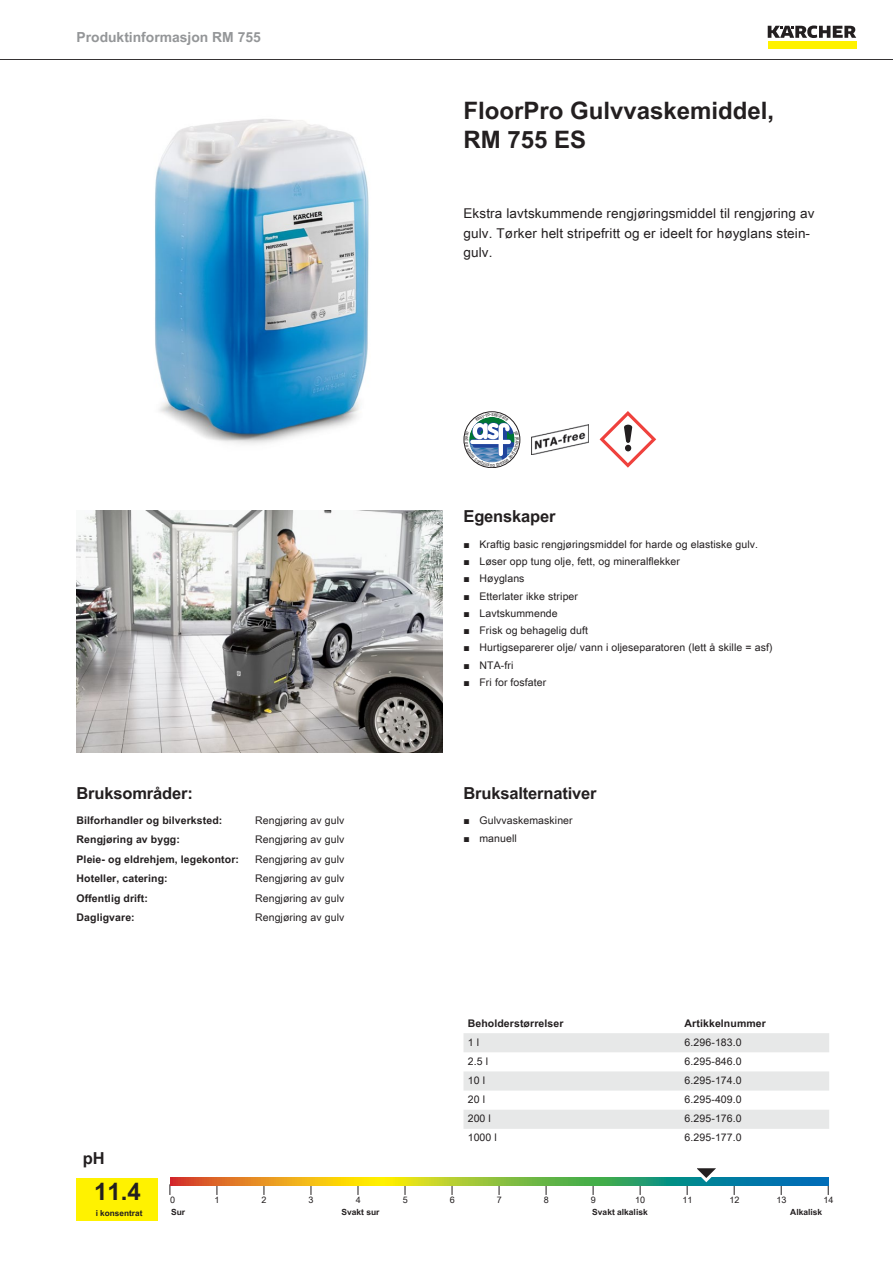
<style>
.page{position:relative;width:893px;height:1263px;background:#fff}
.page>*{position:absolute;margin:0;border:0;box-sizing:border-box;transform-origin:0 0}
.t1{font:700 24px/28.8px "Arial Unicode MS";color:#231f20}
.t2{font:700 16.5px "Arial Unicode MS";letter-spacing:-.01em;color:#231f20}
.t3{font:700 13.8px "Arial Unicode MS";color:#949698}
.t4{font:13.5px/19.5px "Arial Unicode MS";letter-spacing:.01em;color:#231f20}
.t5{font:10.5px "Arial Unicode MS";letter-spacing:.01em;color:#231f20}
.t6{font:700 10.5px "Arial Unicode MS";letter-spacing:.01em;color:#231f20}
.t7{font:9px "Arial Unicode MS";color:#231f20}
.t8{font:700 8.4px "Arial Unicode MS";color:#231f20}
.t9{font:700 8.25px "Arial Unicode MS";color:#231f20}
.s1{font-family:"Arial"}
</style>
<div class="page">
<hr style="left:0;top:59px;width:893px;height:1px;background:#231f20">
<div style="left:768px;top:42px;width:88px;height:7px;background:#fff200"></div>
<svg style="left:768px;top:26px;width:88px;height:12px"></svg>
<img style="left:155px;top:119px;width:214px;height:325px">
<img style="left:531px;top:424px;width:57px;height:30px">
<svg style="left:600px;top:411px;width:56px;height:57px"></svg>
<img style="left:77px;top:510px;width:365px;height:243px">
<div style="left:77px;top:1178px;width:81px;height:42px;background:#fff200"></div>
<svg style="left:170px;top:1178px;width:658px;height:8px;background:#8aa347"></svg>
<svg style="left:687px;top:1168px;width:40px;height:27px"></svg>
<svg style="left:463px;top:1033px;width:366px;height:96px"></svg>
<svg style="left:464px;top:412px;width:56px;height:56px"></svg>
<h3 class="t3" style="left:77px;top:27px;width:186px">Produktinformasjon RM 755</h3>
<h2 class="t2" style="left:77px;top:780px;width:118px">Bruksområder:</h2>
<p class="t6" style="left:77px;top:812px;width:147px">Bilforhandler og bilverksted:</p>
<p class="t5" style="left:255px;top:812px;width:91px">Rengjøring av gulv</p>
<p class="t6" style="left:77px;top:832px;width:105px">Rengjøring av bygg:</p>
<p class="t5" style="left:255px;top:832px;width:91px">Rengjøring av gulv</p>
<p class="t6" style="left:77px;top:851px;width:164px">Pleie- og eldrehjem, legekontor:</p>
<p class="t5" style="left:255px;top:851px;width:91px">Rengjøring av gulv</p>
<p class="t6" style="left:77px;top:871px;width:93px">Hoteller, catering:</p>
<p class="t5" style="left:255px;top:871px;width:91px">Rengjøring av gulv</p>
<p class="t6" style="left:77px;top:890px;width:73px">Offentlig drift:</p>
<p class="t5" style="left:255px;top:890px;width:91px">Rengjøring av gulv</p>
<p class="t6" style="left:77px;top:910px;width:60px">Dagligvare:</p>
<p class="t5" style="left:255px;top:910px;width:91px">Rengjøring av gulv</p>
<h1 class="t1" style="left:463px;top:97px;width:312px">FloorPro Gulvvaskemiddel,<br>RM 755 ES</h1>
<p class="t4" style="left:463px;top:203px;width:353px">Ekstra lavtskummende rengjøringsmiddel til rengjøring av gulv. Tørker helt stripefritt og er ideelt for høyglans stein&shy;gulv.</p>
<h2 class="t2" style="left:463px;top:504px;width:94px">Egenskaper</h2>
<p class="t5" style="left:463px;top:536px;width:296px"><span class="s1">■</span> Kraftig basic rengjøringsmiddel for harde og elastiske gulv.</p>
<p class="t5" style="left:463px;top:554px;width:218px"><span class="s1">■</span> Løser opp tung olje, fett, og mineralflekker</p>
<p class="t5" style="left:463px;top:571px;width:63px"><span class="s1">■</span> Høyglans</p>
<p class="t5" style="left:463px;top:588px;width:116px"><span class="s1">■</span> Etterlater ikke striper</p>
<p class="t5" style="left:463px;top:605px;width:96px"><span class="s1">■</span> Lavtskummende</p>
<p class="t5" style="left:463px;top:623px;width:126px"><span class="s1">■</span> Frisk og behagelig duft</p>
<p class="t5" style="left:463px;top:640px;width:311px"><span class="s1">■</span> Hurtigseparerer olje/ vann i oljeseparatoren (lett å skille = asf)</p>
<p class="t5" style="left:463px;top:657px;width:51px"><span class="s1">■</span> NTA-fri</p>
<p class="t5" style="left:463px;top:674px;width:84px"><span class="s1">■</span> Fri for fosfater</p>
<h2 class="t2" style="left:463px;top:780px;width:135px">Bruksalternativer</h2>
<p class="t5" style="left:463px;top:813px;width:111px"><span class="s1">■</span> Gulvvaskemaskiner</p>
<p class="t5" style="left:463px;top:830px;width:55px"><span class="s1">■</span> manuell</p>
<p class="t6" style="left:468px;top:1015px;width:97px">Beholderstørrelser</p>
<p class="t6" style="left:685px;top:1015px;width:83px">Artikkelnummer</p>
<p class="t5" style="left:468px;top:1034px;width:13px">1 l</p>
<p class="t5" style="left:685px;top:1034px;width:59px">6.296-183.0</p>
<p class="t5" style="left:468px;top:1053px;width:22px">2.5 l</p>
<p class="t5" style="left:685px;top:1053px;width:59px">6.295-846.0</p>
<p class="t5" style="left:468px;top:1073px;width:19px">10 l</p>
<p class="t5" style="left:685px;top:1073px;width:59px">6.295-174.0</p>
<p class="t5" style="left:468px;top:1092px;width:19px">20 l</p>
<p class="t5" style="left:685px;top:1092px;width:59px">6.295-409.0</p>
<p class="t5" style="left:468px;top:1111px;width:25px">200 l</p>
<p class="t5" style="left:685px;top:1111px;width:59px">6.295-176.0</p>
<p class="t5" style="left:468px;top:1130px;width:31px">1000 l</p>
<p class="t5" style="left:685px;top:1130px;width:59px">6.295-177.0</p>
<h2 class="t2" style="left:83px;top:1146px;width:23px">pH</h2>
<h1 class="t1" style="left:94px;top:1178px;width:48px">11.4</h1>
<p class="t7" style="left:170px;top:1193px;width:7px">0</p>
<p class="t7" style="left:215px;top:1193px;width:7px">1</p>
<p class="t7" style="left:262px;top:1193px;width:7px">2</p>
<p class="t7" style="left:309px;top:1193px;width:7px">3</p>
<p class="t7" style="left:356px;top:1193px;width:7px">4</p>
<p class="t7" style="left:403px;top:1193px;width:7px">5</p>
<p class="t7" style="left:450px;top:1193px;width:7px">6</p>
<p class="t7" style="left:497px;top:1193px;width:7px">7</p>
<p class="t7" style="left:544px;top:1193px;width:7px">8</p>
<p class="t7" style="left:591px;top:1193px;width:7px">9</p>
<p class="t7" style="left:635px;top:1193px;width:12px">10</p>
<p class="t7" style="left:682px;top:1193px;width:12px">11</p>
<p class="t7" style="left:729px;top:1193px;width:12px">12</p>
<p class="t7" style="left:776px;top:1193px;width:12px">13</p>
<p class="t7" style="left:823px;top:1193px;width:12px">14</p>
<p class="t9" style="left:96px;top:1207px;width:48px">i konsentrat</p>
<p class="t8" style="left:171px;top:1206px;width:16px">Sur</p>
<p class="t8" style="left:341px;top:1206px;width:40px">Svakt sur</p>
<p class="t8" style="left:592px;top:1206px;width:57px">Svakt alkalisk</p>
<p class="t8" style="left:790px;top:1206px;width:33px">Alkalisk</p>
</div>
